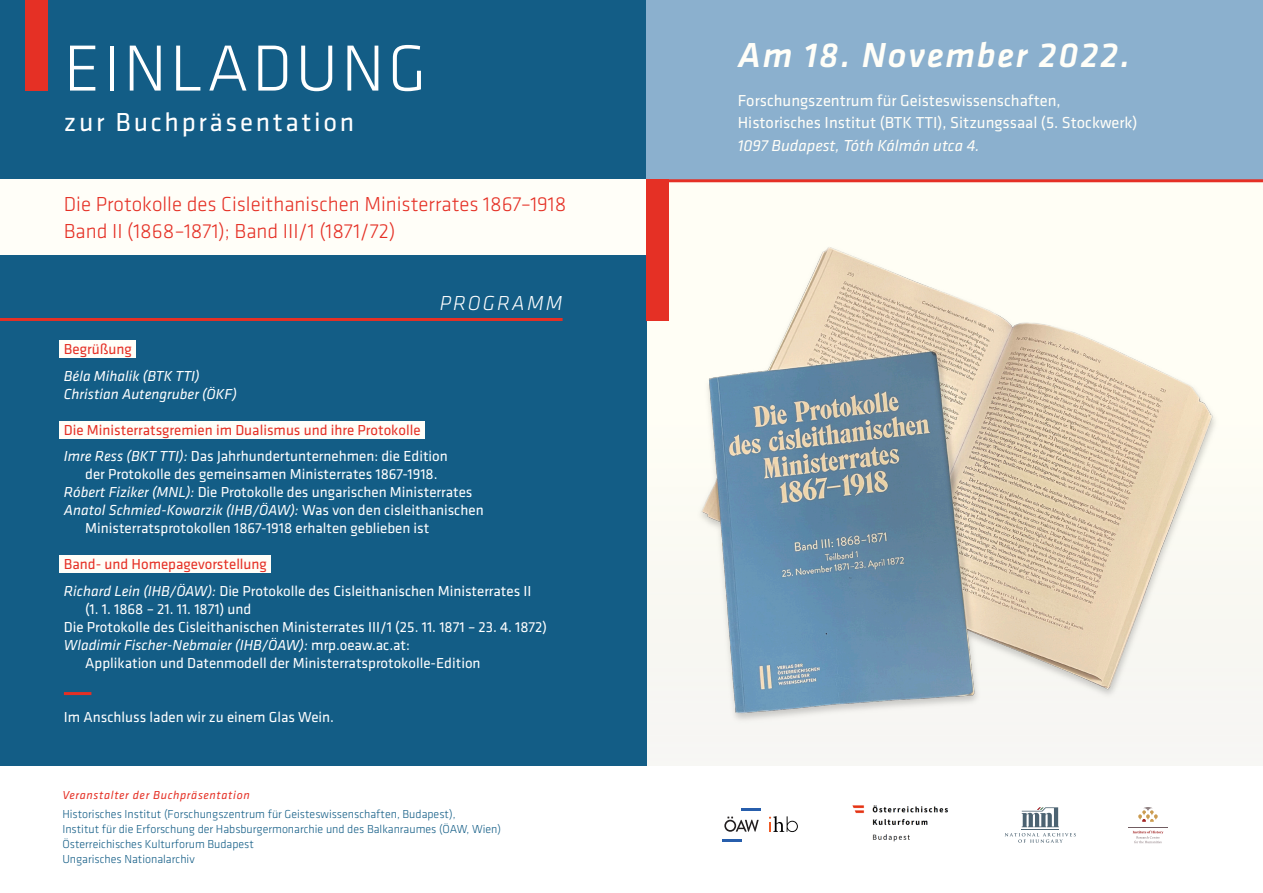
<style>
.page{position:relative;width:1263px;height:893px;background:#fff}
.page>*{position:absolute;margin:0;border:0;box-sizing:border-box;transform-origin:0 0}
.t1{font:300 67.5px "Klavika";letter-spacing:.05em;color:#fff}
.t2{font:italic 500 36px "Klavika";letter-spacing:.05em;color:#fffef8}
.t3{font:27px "Klavika";letter-spacing:.1em;color:#fff}
.t4{font:300 21px "Klavika";color:#e53025}
.t5{font:italic 300 21px "Klavika";letter-spacing:.1em;color:#fff}
.t6{font:16.5px/22.5px "Klavika";color:#fffef8}
.t7{font:italic 16.5px "Klavika";color:#fffef8}
.kenyér{font:15px/18px "Klavika";color:#fff}
.alcím_1{font:15px "Klavika";color:#e53025}
.kenyér-2{font:italic 15px "Klavika";color:#fff}
.kenyér-3{font:300 12px "Klavika";color:#135d86}
.kenyér-4{font:italic 12px "Klavika";letter-spacing:.05em;color:#e53025}
.s1{font-style:italic}
</style>
<div class="page">
<div style="left:646px;top:182px;width:617px;height:583px;background:#fffef5"></div>
<img style="left:646px;top:231px;width:617px;height:507px">
<div style="left:0;top:0;width:646px;height:765px;background:#135d86"></div>
<div style="left:0;top:179px;width:669px;height:75px;background:#fffef8"></div>
<img style="left:852px;top:805px;width:96px;height:37px">
<hr style="left:722px;top:839px;width:19px;height:3px;background:#275eac">
<hr style="left:741px;top:808px;width:20px;height:3px;background:#275eac">
<svg style="left:724px;top:817px;width:35px;height:15px"></svg>
<svg style="left:769px;top:816px;width:29px;height:16px"></svg>
<svg style="left:1005px;top:833px;width:71px;height:10px"></svg>
<hr style="left:1022px;top:829px;width:37px;height:1px;background:#4c6372">
<svg style="left:1022px;top:807px;width:37px;height:20px"></svg>
<div style="left:646px;top:0;width:617px;height:179px;background:#8bb0ce"></div>
<svg style="left:1138px;top:807px;width:20px;height:15px"></svg>
<hr style="left:1128px;top:827px;width:40px;height:1px;background:#715c61">
<svg style="left:1133px;top:831px;width:30px;height:12px"></svg>
<hr style="left:646px;top:179px;width:617px;height:3px;background:#e53025">
<hr style="left:0;top:318px;width:563px;height:3px;background:#e53025">
<div style="left:60px;top:341px;width:76px;height:17px;background:#fffef8"></div>
<div style="left:60px;top:421px;width:365px;height:18px;background:#fffef8"></div>
<div style="left:60px;top:556px;width:211px;height:17px;background:#fffef8"></div>
<div style="left:646px;top:179px;width:23px;height:142px;background:#e53025"></div>
<div style="left:25px;top:0;width:23px;height:90px;background:#e53025"></div>
<hr style="left:64px;top:692px;width:27px;height:3px;background:#e53025">
<p class="t1" style="left:64px;top:31px;width:364px">EINLADUNG</p>
<p class="t3" style="left:64px;top:107px;width:292px">zur Buchpräsentation</p>
<p class="t4" style="left:64px;top:192px;width:504px">Die Protokolle des Cisleithanischen Ministerrates 1867–1918</p>
<p class="t4" style="left:64px;top:219px;width:333px">Band II (1868–1871); Band III/1 (1871/72)</p>
<p class="t5" style="left:440px;top:292px;width:124px">PROGRAMM</p>
<p class="alcím_1" style="left:64px;top:341px;width:69px">Begrüßung</p>
<p class="kenyér-2" style="left:64px;top:367px;width:137px">Béla Mihalik (BTK TTI)</p>
<p class="kenyér-2" style="left:64px;top:385px;width:175px">Christian Autengruber (ÖKF)</p>
<p class="alcím_1" style="left:64px;top:421px;width:358px">Die Ministerratsgremien im Dualismus und ihre Protokolle</p>
<p class="kenyér" style="left:85px;top:447px;width:364px;text-indent:-21px"><span class="s1">Imre Ress (BKT TTI):</span> Das Jahrhundertunternehmen: die Edition der Protokolle des gemeinsamen Ministerrates 1867-1918.</p>
<p class="kenyér" style="left:64px;top:483px;width:410px"><span class="s1">Róbert Fiziker (MNL):</span> Die Protokolle des ungarischen Ministerrates</p>
<p class="kenyér" style="left:85px;top:501px;width:400px;text-indent:-21px"><span class="s1">Anatol Schmied-Kowarzik (IHB/ÖAW):</span> Was von den cisleithanischen<br>Ministerratsprotokollen 1867-1918 erhalten geblieben ist</p>
<p class="alcím_1" style="left:64px;top:556px;width:205px">Band- und Homepagevorstellung</p>
<p class="kenyér" style="left:85px;top:582px;width:448px;text-indent:-21px"><span class="s1">Richard Lein (IHB/ÖAW):</span> Die Protokolle des Cisleithanischen Ministerrates II (1. 1. 1868 – 21. 11. 1871) und</p>
<p class="kenyér" style="left:64px;top:618px;width:485px">Die Protokolle des Cisleithanischen Ministerrates III/1 (25. 11. 1871 – 23. 4. 1872)</p>
<p class="kenyér" style="left:85px;top:636px;width:397px;text-indent:-21px"><span class="s1">Wladimir Fischer-Nebmaier (IHB/ÖAW):</span> mrp.oeaw.ac.at:<br>Applikation und Datenmodell der Ministerratsprotokolle-Edition</p>
<p class="kenyér" style="left:64px;top:708px;width:272px">Im Anschluss laden wir zu einem Glas Wein.</p>
<p class="kenyér-4" style="left:62px;top:789px;width:189px">Veranstalter der Buchpräsentation</p>
<p class="kenyér-3" style="left:62px;top:808px;width:395px">Historisches Institut (Forschungszentrum für Geisteswissenschaften, Budapest),</p>
<p class="kenyér-3" style="left:62px;top:823px;width:440px">Institut für die Erforschung der Habsburgermonarchie und des Balkanraumes (ÖAW, Wien)</p>
<p class="kenyér-3" style="left:62px;top:838px;width:193px">Österreichisches Kulturforum Budapest</p>
<p class="kenyér-3" style="left:62px;top:853px;width:134px">Ungarisches Nationalarchiv</p>
<p class="t2" style="left:738px;top:35px;width:394px">Am 18. November 2022.</p>
<p class="t6" style="left:738px;top:89px;width:401px">Forschungszentrum für Geisteswissenschaften,<br>Historisches Institut (BTK TTI), Sitzungssaal (5. Stockwerk)</p>
<p class="t7" style="left:738px;top:136px;width:243px">1097 Budapest, Tóth Kálmán utca 4.</p>
</div>
